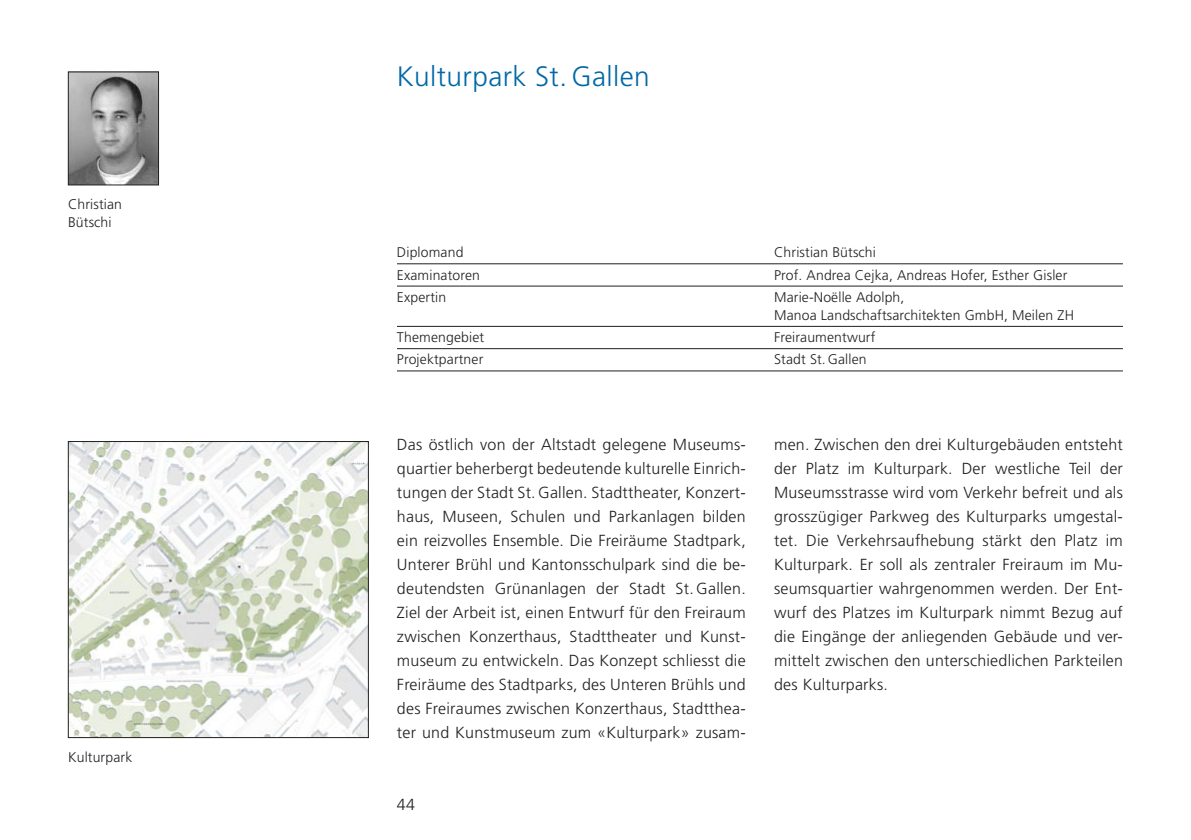
<style>
.page{position:relative;width:1191px;height:840px;background:#fff}
.page>*{position:absolute;margin:0;border:0;box-sizing:border-box;transform-origin:0 0}
.t1{font:300 28px "Frutiger";letter-spacing:.015em;color:#0068a5}
.t2{font:300 16px/24px "Frutiger";letter-spacing:.015em;color:#231f20;text-align:justify}
.t3{font:300 14px/18px "Frutiger";letter-spacing:.01em;color:#231f20}
</style>
<div class="page">
<img style="left:70px;top:443px;width:297px;height:292px">
<div style="left:68px;top:441px;width:301px;height:296px;border:1px solid #231f20"></div>
<img style="left:70px;top:74px;width:87px;height:109px">
<div style="left:68px;top:72px;width:91px;height:113px;border:1px solid #231f20"></div>
<hr style="left:397px;top:263px;width:726px;height:1px;background:#231f20">
<hr style="left:397px;top:285px;width:726px;height:1px;background:#231f20">
<hr style="left:397px;top:326px;width:726px;height:1px;background:#231f20">
<hr style="left:397px;top:348px;width:726px;height:1px;background:#231f20">
<hr style="left:397px;top:370px;width:726px;height:1px;background:#231f20">
<p class="t3" style="left:68px;top:195px;width:56px">Christian<br>Bütschi</p>
<p class="t3" style="left:68px;top:747px;width:66px">Kulturpark</p>
<h1 class="t1" style="left:397px;top:61px;width:255px">Kulturpark St. Gallen</h1>
<p class="t3" style="left:397px;top:243px;width:68px">Diplomand</p>
<p class="t3" style="left:774px;top:243px;width:103px">Christian Bütschi</p>
<p class="t3" style="left:397px;top:265px;width:84px">Examinatoren</p>
<p class="t3" style="left:774px;top:265px;width:295px">Prof. Andrea Cejka, Andreas Hofer, Esther Gisler</p>
<p class="t3" style="left:397px;top:288px;width:51px">Expertin</p>
<p class="t3" style="left:774px;top:288px;width:301px">Marie-Noëlle Adolph,<br>Manoa Landschaftsarchitekten GmbH, Meilen ZH</p>
<p class="t3" style="left:397px;top:328px;width:89px">Themengebiet</p>
<p class="t3" style="left:774px;top:328px;width:103px">Freiraumentwurf</p>
<p class="t3" style="left:397px;top:350px;width:88px">Projektpartner</p>
<p class="t3" style="left:774px;top:350px;width:94px">Stadt St. Gallen</p>
<p class="t2" style="left:397px;top:431px;width:350px">Das östlich von der Altstadt gelegene Museums&shy;quartier beherbergt bedeutende kulturelle Einrich&shy;tungen der Stadt St. Gallen. Stadttheater, Konzert&shy;haus, Museen, Schulen und Parkanlagen bilden ein reizvolles Ensemble. Die Freiräume Stadtpark, Unterer Brühl und Kantonsschulpark sind die be&shy;deutendsten Grünanlagen der Stadt St. Gallen.<br>Ziel der Arbeit ist, einen Entwurf für den Freiraum zwischen Konzerthaus, Stadttheater und Kunst&shy;museum zu entwickeln. Das Konzept schliesst die Freiräume des Stadtparks, des Unteren Brühls und des Freiraumes zwischen Konzerthaus, Stadtthea&shy;ter und Kunstmuseum zum «Kulturpark» zusam-</p>
<p class="t2" style="left:774px;top:431px;width:350px">men. Zwischen den drei Kulturgebäuden entsteht der Platz im Kulturpark. Der westliche Teil der Museumsstrasse wird vom Verkehr befreit und als grosszügiger Parkweg des Kulturparks umgestal&shy;tet. Die Verkehrsaufhebung stärkt den Platz im Kulturpark. Er soll als zentraler Freiraum im Mu&shy;seumsquartier wahrgenommen werden. Der Ent&shy;wurf des Platzes im Kulturpark nimmt Bezug auf die Eingänge der anliegenden Gebäude und ver&shy;mittelt zwischen den unterschiedlichen Parkteilen des Kulturparks.</p>
<p class="t2" style="left:397px;top:791px;width:20px">44</p>
</div>
